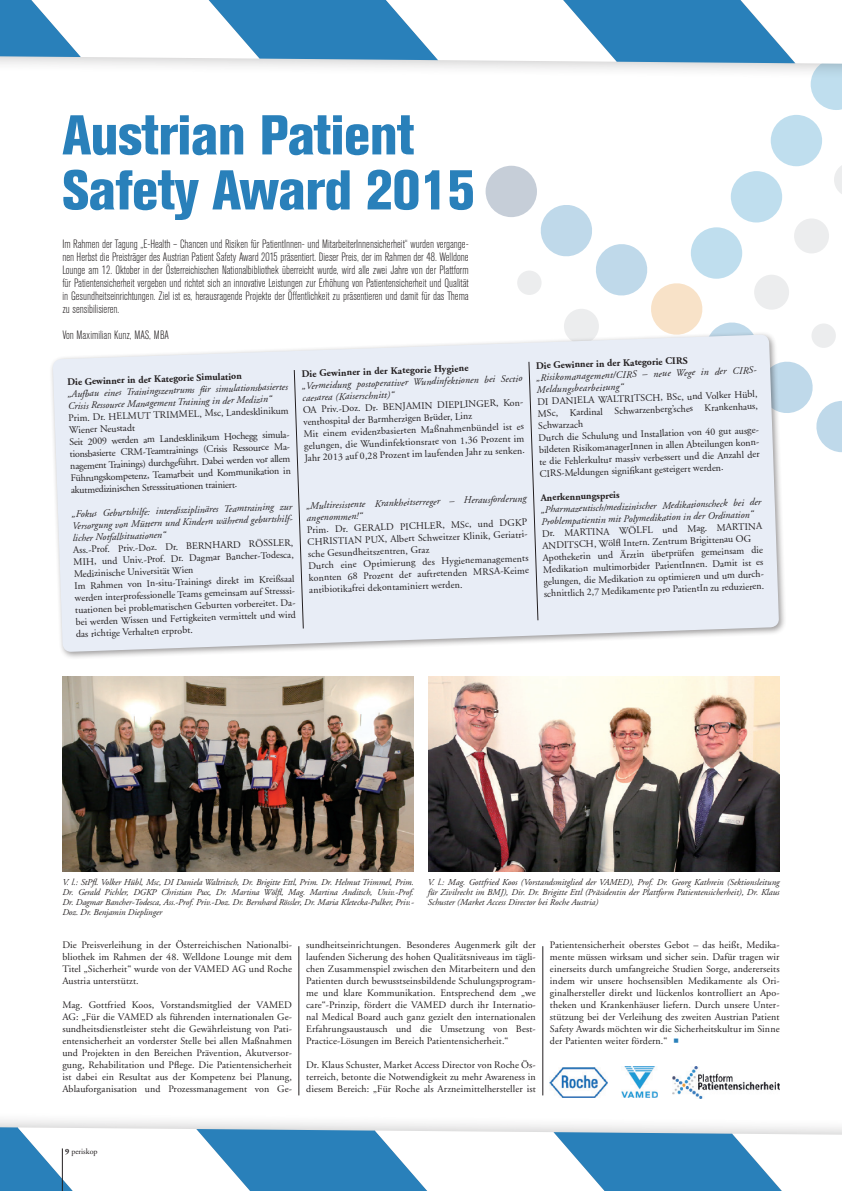
<style>
.page{position:relative;width:842px;height:1191px;background:#fff}
.page>*{position:absolute;margin:0;border:0;box-sizing:border-box;transform-origin:0 0}
.t1{font:800 condensed 55.5px "Akzidenz Grotesk BE";letter-spacing:-.01em;color:#2980ba}
.t2{font:300 condensed 12px/13px "Akzidenz Grotesk BE";color:#231f20;text-align:justify}
.t3{font:10px/12px "Adobe Garamond";letter-spacing:.01em;color:#231f20;text-align:justify}
.t4{font:italic 10px/12px "Adobe Garamond";color:#231f20}
.t5{font:700 10px "Adobe Garamond";color:#231f20}
.t6{font:italic 9px/10px "Adobe Garamond";letter-spacing:-.01em;color:#231f20;text-align:justify}
.t7{font:8px "Adobe Garamond";color:#231f20}
.s1{font-weight:700}
</style>
<div class="page">
<div style="left:517px;top:270px;width:25px;height:25px;background:#ecedee;border-radius:50%"></div>
<div style="left:770px;top:115px;width:52px;height:51px;background:#bfdeee;border-radius:50%"></div>
<div style="left:485px;top:165px;width:52px;height:52px;background:#c6ced8;border-radius:50%"></div>
<hr style="left:299px;top:946px;width:1px;height:149px;background:#231f20">
<hr style="left:543px;top:946px;width:1px;height:149px;background:#231f20">
<img style="left:550px;top:1067px;width:57px;height:30px">
<img style="left:621px;top:1066px;width:37px;height:32px">
<img style="left:672px;top:1066px;width:107px;height:32px">
<img style="left:428px;top:676px;width:352px;height:195px">
<img style="left:62px;top:676px;width:352px;height:195px">
<div style="left:49px;top:331px;width:738px;height:328px;background:#231f20;opacity:.45"></div>
<svg style="left:53px;top:334px;width:726px;height:318px;background:#e9edf5"></svg>
<svg style="left:294px;top:370px;width:10px;height:259px;background:#d4d8e0"></svg>
<svg style="left:529px;top:162px;width:313px;height:458px"></svg>
<div style="left:0;top:1108px;width:842px;height:83px;background:#231f20;opacity:.3"></div>
<svg style="left:0;top:1127px;width:842px;height:64px"></svg>
<svg style="left:0;top:0;width:842px;height:110px"></svg>
<hr style="left:62px;top:1148px;width:1px;height:43px;background:#231f20">
<p class="t1" style="left:62px;top:103px;width:354px">Austrian Patient</p>
<p class="t1" style="left:62px;top:158px;width:414px">Safety Award 2015</p>
<p class="t2" style="left:62px;top:237px;width:408px">Im Rahmen der Tagung „E-Health – Chancen und Risiken für PatientInnen- und MitarbeiterInnensicherheit“ wurden vergange&shy;nen Herbst die Preisträger des Austrian Patient Safety Award 2015 präsentiert. Dieser Preis, der im Rahmen der 48. Welldone Lounge am 12. Oktober in der Österreichischen Nationalbibliothek überreicht wurde, wird alle zwei Jahre von der Plattform für Patientensicherheit vergeben und richtet sich an innovative Leistungen zur Erhöhung von Patientensicherheit und Qualität in Gesundheitseinrichtungen. Ziel ist es, herausragende Projekte der Öffentlichkeit zu präsentieren und damit für das Thema zu sensibilisieren.</p>
<p class="t2" style="left:62px;top:328px;width:108px">Von Maximilian Kunz, MAS, MBA</p>
<p class="t5" style="left:536px;top:360px;width:153px;rotate:-2deg">Die Gewinner in der Kategorie CIRS</p>
<p class="t4" style="left:536px;top:372px;width:224px;rotate:-2deg">„Risikomanagement/CIRS – neue Wege in der CIRS-<br>Meldungsbearbeitung“</p>
<p class="t5" style="left:301px;top:368px;width:169px;rotate:-2deg">Die Gewinner in der Kategorie Hygiene</p>
<p class="t4" style="left:302px;top:380px;width:222px;rotate:-2deg">„Vermeidung postoperativer Wundinfektionen bei Sectio caesarea (Kaiserschnitt)“</p>
<p class="t3" style="left:303px;top:404px;width:224px;rotate:-2deg">OA Priv.-Doz. Dr. BENJAMIN DIEPLINGER, Kon&shy;venthospital der Barmherzigen Brüder, Linz</p>
<p class="t3" style="left:303px;top:428px;width:222px;rotate:-2deg">Mit einem evidenzbasierten Maßnahmenbündel ist es gelungen, die Wundinfektionsrate von 1,36 Prozent im Jahr 2013 auf 0,28 Prozent im laufenden Jahr zu senken.</p>
<p class="t4" style="left:306px;top:500px;width:222px;rotate:-2deg">„Multiresistente Krankheitserreger – Herausforderung angenommen!“</p>
<p class="t5" style="left:67px;top:376px;width:176px;rotate:-2deg">Die Gewinner in der Kategorie Simulation</p>
<p class="t4" style="left:67px;top:388px;width:222px;rotate:-2deg">„Aufbau eines Trainingszentrums für simulationsbasiertes<br>Crisis Ressource Management Training in der Medizin“</p>
<p class="t3" style="left:68px;top:412px;width:222px;rotate:-2deg">Prim. Dr. HELMUT TRIMMEL, Msc, Landesklinikum<br>Wiener Neustadt</p>
<p class="t3" style="left:69px;top:436px;width:224px;text-align:left;rotate:-2deg">Seit 2009 werden am Landesklinikum Hochegg simula&shy;tionsbasierte CRM-Teamtrainings (Crisis Ressource Ma&shy;nagement Trainings) durchgeführt. Dabei werden vor allem Führungskompetenz, Teamarbeit und Kommunikation in akutmedizinischen Stresssituationen trainiert.</p>
<p class="t4" style="left:72px;top:508px;width:224px;rotate:-2deg">„Fokus Geburtshilfe: interdisziplinäres Teamtraining zur<br>Versorgung von Müttern und Kindern während geburtshilf&shy;licher Notfallsituationen“</p>
<p class="t3" style="left:537px;top:396px;width:222px;rotate:-2deg">DI DANIELA WALTRITSCH, BSc, und Volker Hübl, MSc, Kardinal Schwarzenberg’sches Krankenhaus, Schwarzach</p>
<p class="t3" style="left:538px;top:432px;width:224px;text-align:left;rotate:-2deg">Durch die Schulung und Installation von 40 gut ausge&shy;bildeten RisikomanagerInnen in allen Abteilungen konn&shy;te die Fehlerkultur massiv verbessert und die Anzahl der CIRS-Meldungen signifi kant gesteigert werden.</p>
<p class="t5" style="left:540px;top:492px;width:81px;rotate:-2deg">Anerkennungspreis</p>
<p class="t4" style="left:541px;top:504px;width:222px;rotate:-2deg">„Pharmazeutisch/medizinischer Medikationscheck bei der<br>Problempatientin mit Polymedikation in der Ordination“</p>
<p class="t3" style="left:307px;top:524px;width:224px;text-align:left;rotate:-2deg">Prim. Dr. GERALD PICHLER, MSc, und DGKP<br>CHRISTIAN PUX, Albert Schweitzer Klinik, Geriatri&shy;sche Gesundheitszentren, Graz</p>
<p class="t3" style="left:308px;top:560px;width:222px;rotate:-2deg">Durch eine Optimierung des Hygienemanagements konnten 68 Prozent der auftretenden MRSA-Keime antibiotikafrei dekontaminiert werden.</p>
<p class="t3" style="left:542px;top:528px;width:222px;rotate:-2deg">Dr. MARTINA WÖLFL und Mag. MARTINA<br>ANDITSCH, Wölfl Intern. Zentrum Brigittenau OG</p>
<p class="t3" style="left:542px;top:552px;width:224px;text-align:left;rotate:-2deg">Apothekerin und Ärztin überprüfen gemeinsam die Medikation multimorbider PatientInnen. Damit ist es gelungen, die Medikation zu optimieren und um durch&shy;schnittlich 2,7 Medikamente pro PatientIn zu reduzieren.</p>
<p class="t3" style="left:73px;top:544px;width:222px;rotate:-2deg">Ass.-Prof. Priv.-Doz. Dr. BERNHARD RÖSSLER, MIH, und Univ.-Prof. Dr. Dagmar Bancher-Todesca, Medizinische Universität Wien</p>
<p class="t3" style="left:74px;top:580px;width:224px;text-align:left;rotate:-2deg">Im Rahmen von In-situ-Trainings direkt im Kreißsaal werden interprofessionelle Teams gemeinsam auf Stresssi&shy;tuationen bei problematischen Geburten vorbereitet. Da&shy;bei werden Wissen und Fertigkeiten vermittelt und wird das richtige Verhalten erprobt.</p>
<p class="t6" style="left:62px;top:877px;width:353px">V. l.: StPfl. Volker Hübl, Msc, DI Daniela Waltritsch, Dr. Brigitte Ettl, Prim. Dr. Helmut Trimmel, Prim.<br>Dr. Gerald Pichler, DGKP Christian Pux, Dr. Martina Wölfl, Mag. Martina Anditsch, Univ.-Prof.<br>Dr. Dagmar Bancher-Todesca, Ass.-Prof. Priv.-Doz. Dr. Bernhard Rössler, Dr. Maria Kletecka-Pulker, Priv.- Doz. Dr. Benjamin Dieplinger</p>
<p class="t6" style="left:428px;top:877px;width:353px">V. l.: Mag. Gottfried Koos (Vorstandsmitglied der VAMED), Prof. Dr. Georg Kathrein (Sektionsleitung für Zivilrecht im BMJ), Dir. Dr. Brigitte Ettl (Präsidentin der Plattform Patientensicherheit), Dr. Klaus Schuster (Market Access Director bei Roche Austria)</p>
<p class="t3" style="left:62px;top:939px;width:231px">Die Preisverleihung in der Österreichischen Nationalbi&shy;bliothek im Rahmen der 48. Welldone Lounge mit dem Titel „Sicherheit“ wurde von der VAMED AG und Roche Austria unterstützt.</p>
<p class="t3" style="left:62px;top:999px;width:231px">Mag. Gottfried Koos, Vorstandsmitglied der VAMED AG: „Für die VAMED als führenden internationalen Ge&shy;sundheitsdienstleister steht die Gewährleistung von Pati&shy;entensicherheit an vorderster Stelle bei allen Maßnahmen und Projekten in den Bereichen Prävention, Akutversor&shy;gung, Rehabilitation und Pflege. Die Patientensicherheit ist dabei ein Resultat aus der Kompetenz bei Planung, Ablauforganisation und Prozessmanagement von Ge-</p>
<p class="t3" style="left:306px;top:939px;width:231px">sundheitseinrichtungen. Besonderes Augenmerk gilt der laufenden Sicherung des hohen Qualitätsniveaus im tägli&shy;chen Zusammenspiel zwischen den Mitarbeitern und den Patienten durch bewusstseinsbildende Schulungsprogram&shy;me und klare Kommunikation. Entsprechend dem „we care“-Prinzip, fördert die VAMED durch ihr Internatio&shy;nal Medical Board auch ganz gezielt den internationalen Erfahrungsaustausch und die Umsetzung von Best-Practice-Lösungen im Bereich Patientensicherheit.“</p>
<p class="t3" style="left:306px;top:1059px;width:231px">Dr. Klaus Schuster, Market Access Director von Roche Ös&shy;terreich, betonte die Notwendigkeit zu mehr Awareness in diesem Bereich: „Für Roche als Arzneimittelhersteller ist</p>
<p class="t3" style="left:550px;top:939px;width:231px">Patientensicherheit oberstes Gebot – das heißt, Medika&shy;mente müssen wirksam und sicher sein. Dafür tragen wir einerseits durch umfangreiche Studien Sorge, andererseits indem wir unsere hochsensiblen Medikamente als Ori&shy;ginalhersteller direkt und lückenlos kontrolliert an Apo&shy;theken und Krankenhäuser liefern. Durch unsere Unter&shy;stützung bei der Verleihung des zweiten Austrian Patient Safety Awards möchten wir die Sicherheitskultur im Sinne der Patienten weiter fördern.“</p>
<p class="t7" style="left:65px;top:1147px;width:34px"><span class="s1">9</span> periskop</p>
</div>
